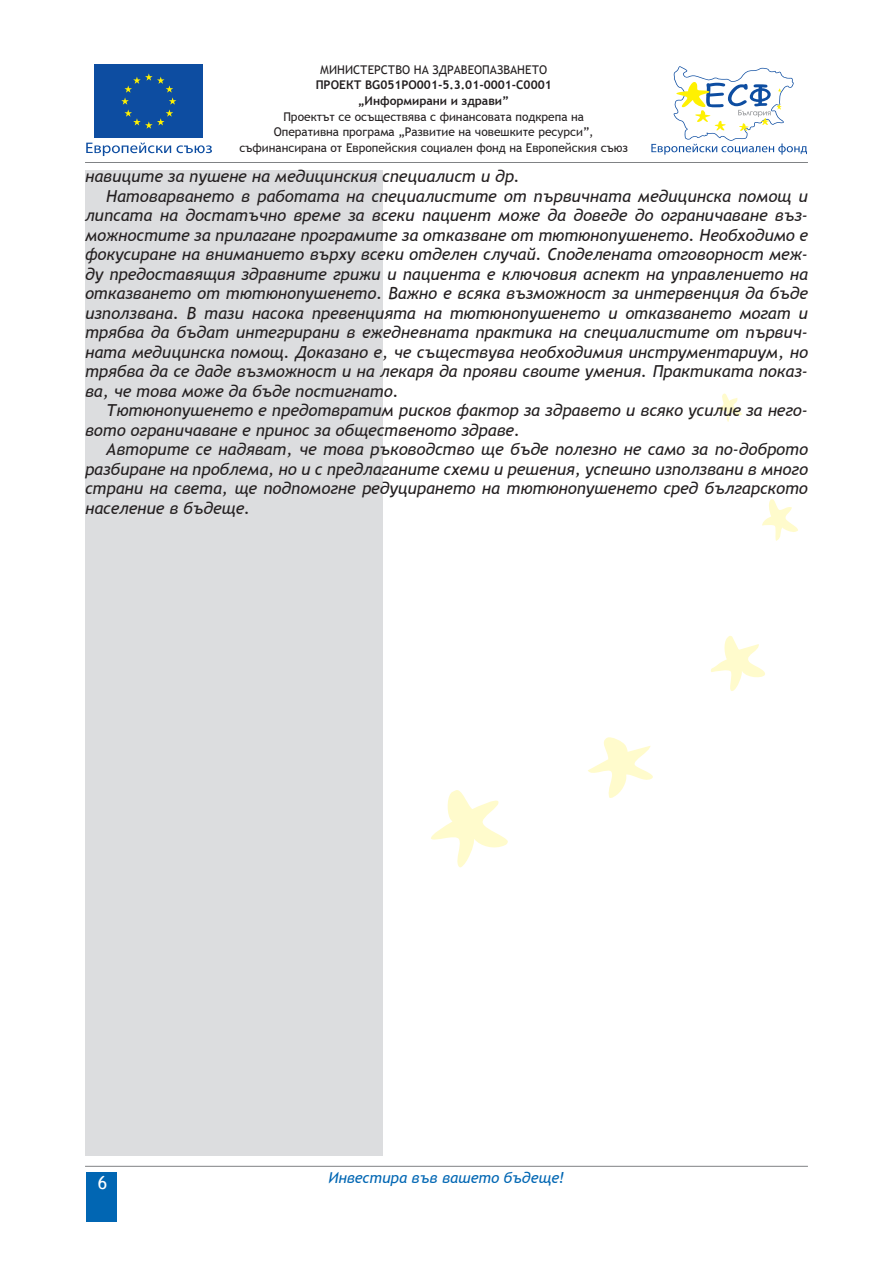
<style>
.page{position:relative;width:893px;height:1263px;background:#fff}
.page>*{position:absolute;margin:0;border:0;box-sizing:border-box;transform-origin:0 0}
.t1{font:18px "Trebuchet MS";color:#fff}
.t2{font:italic 16.5px "Trebuchet MS";color:#231f20}
.t3{font:italic 15px "Trebuchet MS";color:#0166b3}
.t4{font:12px/15.8px "Trebuchet MS";color:#231f20;text-align:center}
.t5{font:700 12px/15.8px "Trebuchet MS";color:#231f20;text-align:center}
</style>
<div class="page">
<hr style="left:85px;top:1166px;width:723px;height:1px;background:#808285">
<svg style="left:718px;top:393px;width:24px;height:29px"></svg>
<svg style="left:762px;top:499px;width:36px;height:42px"></svg>
<svg style="left:711px;top:636px;width:54px;height:55px"></svg>
<svg style="left:431px;top:790px;width:77px;height:78px"></svg>
<svg style="left:588px;top:737px;width:65px;height:61px"></svg>
<div style="left:86px;top:1172px;width:31px;height:49px;background:#0166b3"></div>
<svg style="left:94px;top:64px;width:109px;height:1px"></svg>
<div style="left:94px;top:65px;width:109px;height:73px;background:#0d4da1"></div>
<svg style="left:121px;top:73px;width:55px;height:56px"></svg>
<svg style="left:177px;top:145px;width:35px;height:8px"></svg>
<svg style="left:86px;top:143px;width:85px;height:13px"></svg>
<svg style="left:651px;top:66px;width:156px;height:89px"></svg>
<hr style="left:85px;top:162px;width:723px;height:1px;background:#808285">
<div style="left:85px;top:170px;width:298px;height:986px;background:#dcdddf"></div>
<p class="t4" style="left:320px;top:62px;width:228px">МИНИСТЕРСТВО НА ЗДРАВЕОПАЗВАНЕТО</p>
<p class="t5" style="left:316px;top:77px;width:238px">ПРОЕКТ BG051PO001-5.3.01-0001-С0001 „Информирани и здрави”</p>
<p class="t4" style="left:239px;top:109px;width:390px">Проектът се осъществява с финансовата подкрепа на<br>Оперативна програма „Развитие на човешките ресурси”, съфинансирана от Европейския социален фонд на Европейския съюз</p>
<p class="t2" style="left:85px;top:167px;width:436px">навиците за пушене на медицинския специалист и др.</p>
<p class="t2" style="left:106px;top:186px;width:703px">Натоварването в работата на специалистите от първичната медицинска помощ и</p>
<p class="t2" style="left:85px;top:206px;width:724px">липсата на достатъчно време за всеки пациент може да доведе до ограничаване въз-</p>
<p class="t2" style="left:85px;top:225px;width:724px">можностите за прилагане програмите за отказване от тютюнопушенето. Необходимо е</p>
<p class="t2" style="left:85px;top:245px;width:724px">фокусиране на вниманието върху всеки отделен случай. Споделената отговорност меж-</p>
<p class="t2" style="left:85px;top:264px;width:724px">ду предоставящия здравните грижи и пациента е ключовия аспект на управлението на</p>
<p class="t2" style="left:85px;top:284px;width:724px">отказването от тютюнопушенето. Важно е всяка възможност за интервенция да бъде</p>
<p class="t2" style="left:85px;top:303px;width:724px">използвана. В тази насока превенцията на тютюнопушенето и отказването могат и</p>
<p class="t2" style="left:85px;top:323px;width:724px">трябва да бъдат интегрирани в ежедневната практика на специалистите от първич-</p>
<p class="t2" style="left:85px;top:342px;width:724px">ната медицинска помощ. Доказано е, че съществува необходимия инструментариум, но</p>
<p class="t2" style="left:85px;top:362px;width:724px">трябва да се даде възможност и на лекаря да прояви своите умения. Практиката показ-</p>
<p class="t2" style="left:85px;top:381px;width:315px">ва, че това може да бъде постигнато.</p>
<p class="t2" style="left:106px;top:401px;width:703px">Тютюнопушенето е предотвратим рисков фактор за здравето и всяко усилие за него-</p>
<p class="t2" style="left:85px;top:420px;width:437px">вото ограничаване е принос за общественото здраве.</p>
<p class="t2" style="left:106px;top:440px;width:703px">Авторите се надяват, че това ръководство ще бъде полезно не само за по-доброто</p>
<p class="t2" style="left:85px;top:459px;width:724px">разбиране на проблема, но и с предлаганите схеми и решения, успешно използвани в много</p>
<p class="t2" style="left:85px;top:479px;width:724px">страни на света, ще подпомогне редуцирането на тютюнопушенето сред българското</p>
<p class="t2" style="left:85px;top:498px;width:167px">население в бъдеще.</p>
<p class="t1" style="left:98px;top:1171px;width:11px">6</p>
<p class="t3" style="left:328px;top:1168px;width:238px">Инвестира във вашето бъдеще!</p>
</div>
